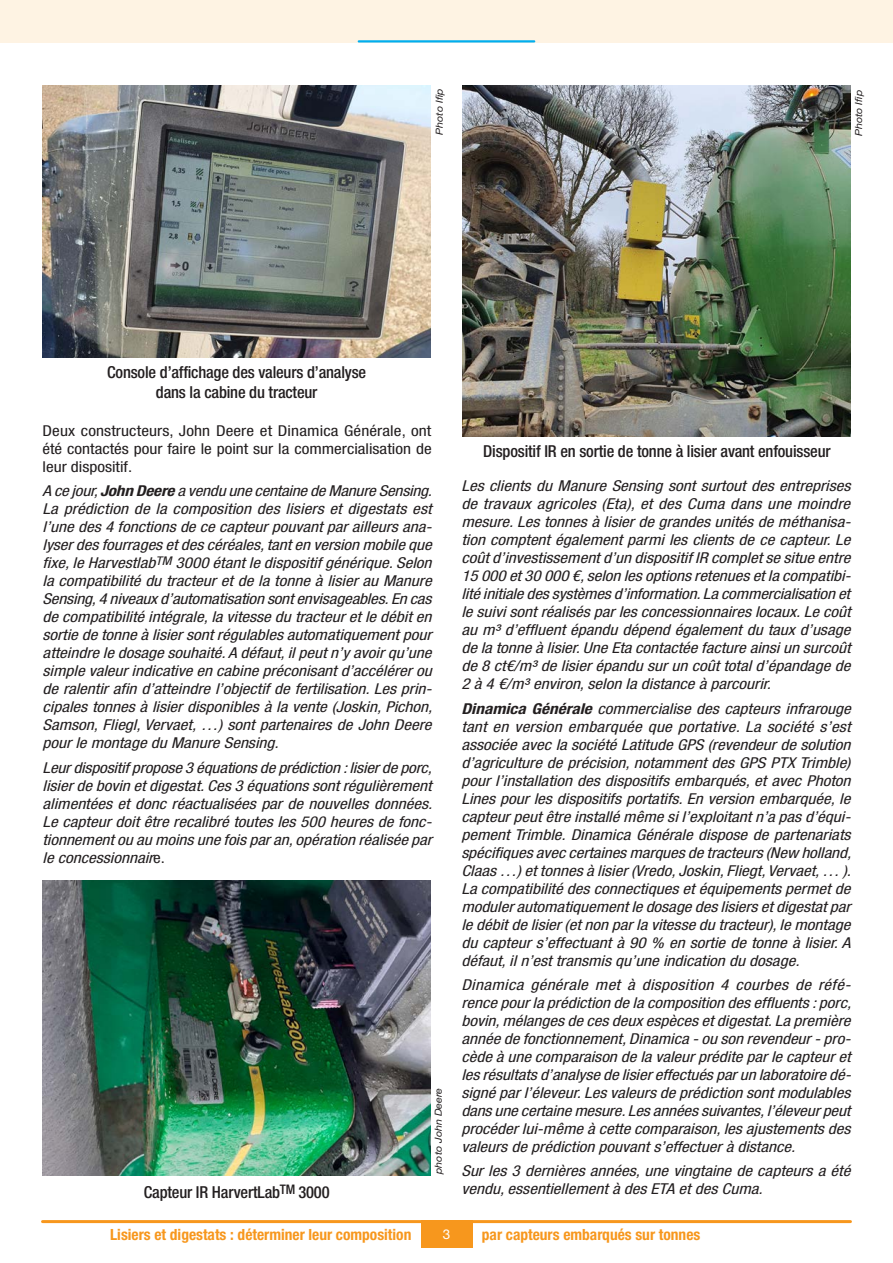
<style>
.page{position:relative;width:893px;height:1263px;background:#fff}
.page>*{position:absolute;margin:0;border:0;box-sizing:border-box;transform-origin:0 0}
.t1{font:500 condensed 16.5px/19.8px "Helvetica Neue LT Std";letter-spacing:-.01em;color:#231f20;text-align:center}
.t2{font:700 condensed 15.45px "Helvetica Neue LT Std";color:#f7971d}
.t3{font:italic condensed 15px/18px "Helvetica Neue LT Std";color:#231f20;text-align:justify;scale:1.15 1}
.t4{font:condensed 15px/18px "Helvetica Neue LT Std";color:#231f20;text-align:justify;scale:1.15 1}
.t5{font:13.5px "Helvetica Neue LT Std";color:#fff}
.t6{font:italic 9.75px "Helvetica Neue LT Std";color:#231f20;scale:1.1 1}
.s1{font-weight:700}
.s2{font-style:normal}
</style>
<div class="page">
<div style="left:0;top:0;width:893px;height:43px;background:#fef3e3"></div>
<hr style="left:43px;top:1220px;width:807px;height:3px;background:#f7971d">
<hr style="left:359px;top:40px;width:175px;height:3px;background:#00aeef">
<img style="left:43px;top:85px;width:388px;height:272px">
<img style="left:43px;top:880px;width:388px;height:295px">
<img style="left:462px;top:85px;width:388px;height:352px">
<div style="left:421px;top:1220px;width:51px;height:27px;background:#f7971d"></div>
<p class="t6" style="left:433px;top:135px;width:44px;rotate:-90deg">Photo Ifip</p>
<p class="t6" style="left:853px;top:136px;width:44px;rotate:-90deg">Photo Ifip</p>
<p class="t1" style="left:107px;top:362px;width:261px">Console d’affichage des valeurs d’analyse dans la cabine du tracteur</p>
<p class="t4" style="left:43px;top:422px;width:340px">Deux constructeurs, John Deere et Dinamica Générale, ont été contactés pour faire le point sur la commercialisation de leur dispositif.</p>
<p class="t3" style="left:43px;top:482px;width:340px">A ce jour, <span class="s1">John Deere</span> a vendu une centaine de Manure Sensing.<br>La prédiction de la composition des lisiers et digestats est l’une des 4 fonctions de ce capteur pouvant par ailleurs ana&shy;lyser des fourrages et des céréales, tant en version mobile que fixe, le Harvestlab<sup>TM</sup> 3000 étant le dispositif générique. Selon la compatibilité du tracteur et de la tonne à lisier au Manure Sensing, 4 niveaux d’automatisation sont envisageables. En cas de compatibilité intégrale, la vitesse du tracteur et le débit en sortie de tonne à lisier sont régulables automatiquement pour atteindre le dosage souhaité. A défaut, il peut n’y avoir qu’une simple valeur indicative en cabine préconisant d’accélérer ou de ralentir afin d’atteindre l’objectif de fertilisation. Les prin&shy;cipales tonnes à lisier disponibles à la vente (Joskin, Pichon, Samson, Fliegl, Vervaet, …) sont partenaires de John Deere pour le montage du Manure Sensing.</p>
<p class="t3" style="left:43px;top:759px;width:340px">Leur dispositif propose 3 équations de prédiction : lisier de porc, lisier de bovin et digestat. Ces 3 équations sont régulièrement alimentées et donc réactualisées par de nouvelles données.<br>Le capteur doit être recalibré toutes les 500 heures de fonc&shy;tionnement ou au moins une fois par an, opération réalisée par le concessionnair<span class="s2">e.</span></p>
<p class="t1" style="left:144px;top:1181px;width:187px">Capteur IR HarvertLab<sup>TM</sup> 3000</p>
<p class="t6" style="left:432px;top:1174px;width:80px;rotate:-90deg">photo John Deere</p>
<p class="t1" style="left:483px;top:441px;width:349px">Dispositif IR en sortie de tonne à lisier avant enfouisseur</p>
<p class="t3" style="left:461px;top:477px;width:340px">Les clients du Manure Sensing sont surtout des entreprises de travaux agricoles (Eta), et des Cuma dans une moindre mesure. Les tonnes à lisier de grandes unités de méthanisa&shy;tion comptent également parmi les clients de ce capteur. Le coût d’investissement d’un dispositif IR complet se situe entre 15 000 et 30 000 €, selon les options retenues et la compatibi&shy;lité initiale des systèmes d’information. La commercialisation et le suivi sont réalisés par les concessionnaires locaux. Le coût au m3 d’effluent épandu dépend également du taux d’usage de la tonne à lisier. Une Eta contactée facture ainsi un surcoût de 8 ct€/m3 de lisier épandu sur un coût total d’épandage de 2 à 4 €/m3 environ, selon la distance à parcourir.</p>
<p class="t3" style="left:461px;top:700px;width:340px"><span class="s1">Dinamica Générale</span> commercialise des capteurs infrarouge tant en version embarquée que portative. La société s’est associée avec la société Latitude GPS (revendeur de solution d’agriculture de précision, notamment des GPS PTX Trimble) pour l’installation des dispositifs embarqués, et avec Photon Lines pour les dispositifs portatifs. En version embarquée, le capteur peut être installé même si l’exploitant n’a pas d’équi&shy;pement Trimble. Dinamica Générale dispose de partenariats spécifiques avec certaines marques de tracteurs (New holland, Claas …) et tonnes à lisier (Vredo, Joskin, Fliegt, Vervaet, … ).<br>La compatibilité des connectiques et équipements permet de moduler automatiquement le dosage des lisiers et digestat par le débit de lisier (et non par la vitesse du tracteur), le montage du capteur s’effectuant à 90 % en sortie de tonne à lisier. A défaut, il n’est transmis qu’une indication du dosage.</p>
<p class="t3" style="left:461px;top:976px;width:340px">Dinamica générale met à disposition 4 courbes de réfé&shy;rence pour la prédiction de la composition des effluents : porc, bovin, mélanges de ces deux espèces et digestat. La première année de fonctionnement, Dinamica - ou son revendeur - pro&shy;cède à une comparaison de la valeur prédite par le capteur et les résultats d’analyse de lisier effectués par un laboratoire dé&shy;signé par l’éleveur. Les valeurs de prédiction sont modulables dans une certaine mesure. Les années suivantes, l’éleveur peut procéder lui-même à cette comparaison, les ajustements des valeurs de prédiction pouvant s’effectuer à distance.</p>
<p class="t3" style="left:461px;top:1162px;width:340px">Sur les 3 dernières années, une vingtaine de capteurs a été vendu, essentiellement à des ETA et des Cuma.</p>
<p class="t2" style="left:110px;top:1225px;width:303px">Lisiers et digestats : déterminer leur composition</p>
<p class="t2" style="left:482px;top:1225px;width:220px">par capteurs embarqués sur tonnes</p>
<p class="t5" style="left:443px;top:1226px;width:9px">3</p>
</div>
